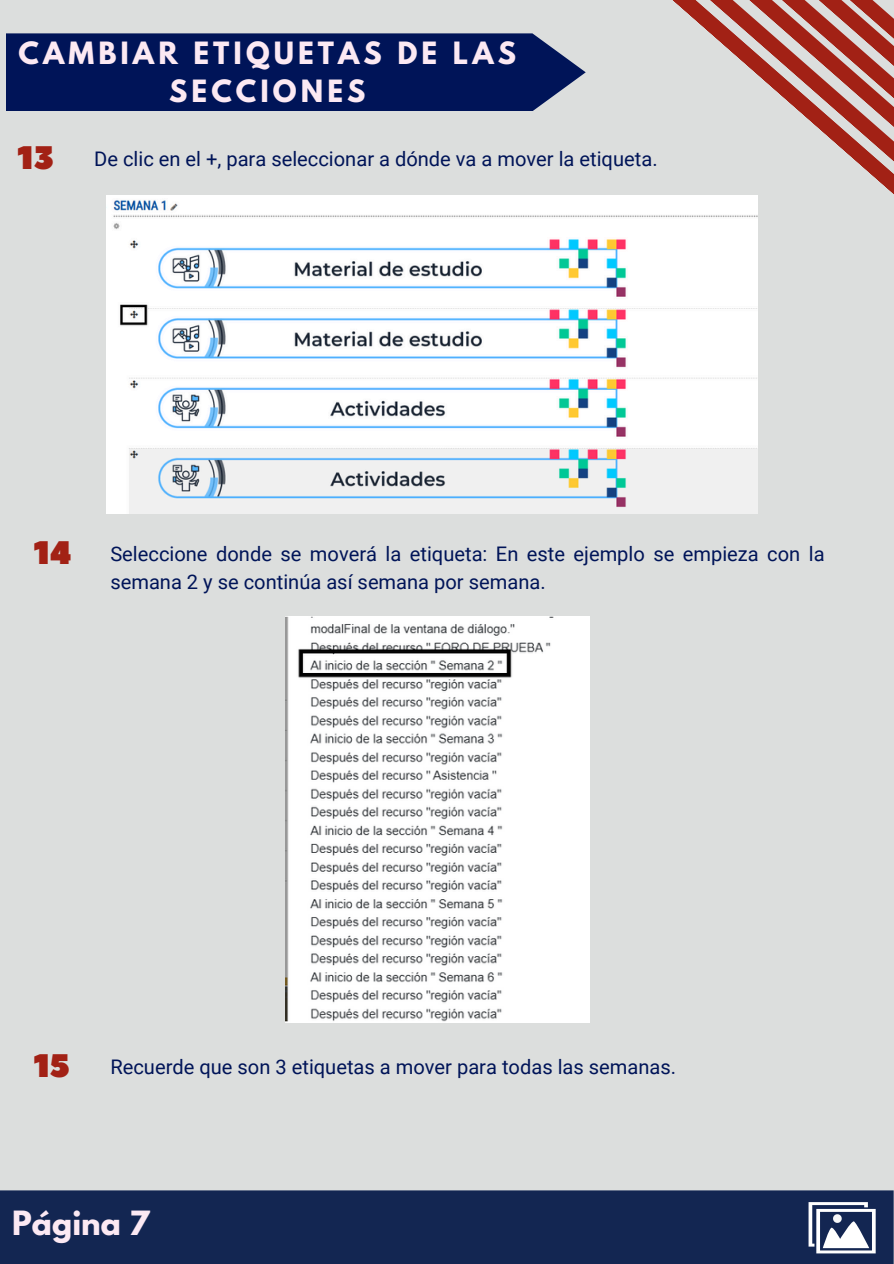
<style>
.page{position:relative;width:894px;height:1264px;background:#fff}
.page>*{position:absolute;margin:0;border:0;box-sizing:border-box;transform-origin:0 0}
.t1{font:32.55px "Peace Sans";color:#a22115}
.t2{font:700 29.55px "League Spartan";color:#fce9f3}
.t3{font:700 27.15px/37.2px "League Spartan";letter-spacing:.15em;color:#fce9f3;text-align:center}
.t4{font:20.1px/28.2px "Roboto";color:#001458}
</style>
<div class="page">
<div style="left:0;top:0;width:893px;height:1263px;background:#dcdedd"></div>
<div style="left:0;top:1190px;width:893px;height:73px;background:#132652"></div>
<svg style="left:687px;top:0;width:206px;height:197px"></svg>
<div style="left:6px;top:33px;width:579px;height:78px;background:#001458"></div>
<svg style="left:808px;top:1202px;width:67px;height:51px"></svg>
<img style="left:106px;top:196px;width:651px;height:317px">
<img style="left:285px;top:616px;width:304px;height:406px">
<p class="t3" style="left:19px;top:38px;width:499px">CAMBIAR ETIQUETAS DE LAS<br>SECCIONES</p>
<p class="t1" style="left:18px;top:136px;width:38px">13</p>
<p class="t4" style="left:94px;top:145px;width:564px">De clic en el +, para seleccionar a dónde va a mover la etiqueta.</p>
<p class="t1" style="left:34px;top:531px;width:39px">14</p>
<p class="t4" style="left:110px;top:540px;width:715px">Seleccione donde se moverá la etiqueta: En este ejemplo se empieza con la semana 2 y se continúa así semana por semana.</p>
<p class="t1" style="left:34px;top:1044px;width:37px">15</p>
<p class="t4" style="left:110px;top:1053px;width:567px">Recuerde que son 3 etiquetas a mover para todas las semanas.</p>
<h1 class="t2" style="left:12px;top:1207px;width:139px">Página 7</h1>
</div>
